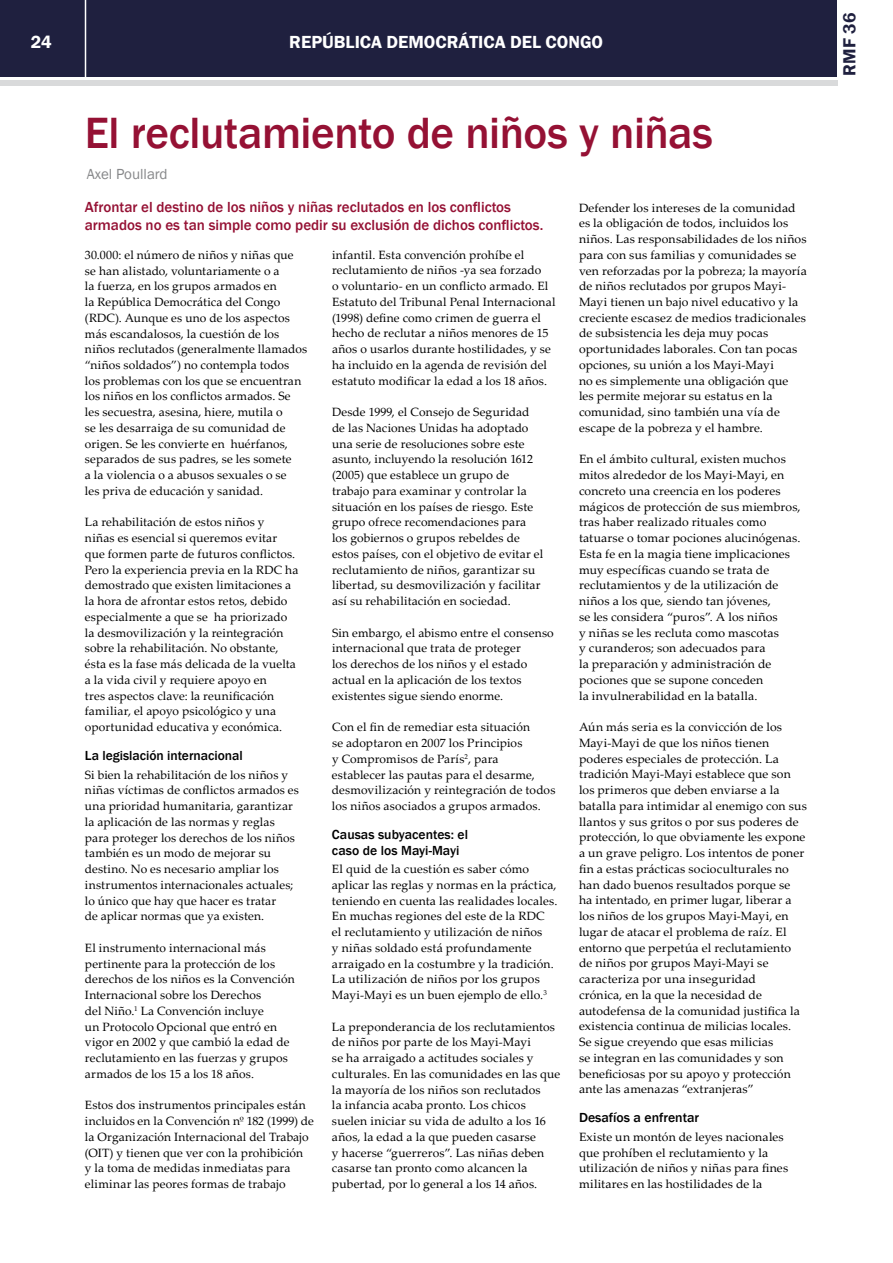
<style>
.page{position:relative;width:893px;height:1263px;background:#fff}
.page>*{position:absolute;margin:0;border:0;box-sizing:border-box;transform-origin:0 0}
.t1{font:500 45px "Franklin Gothic";letter-spacing:-.01em;color:#951134}
.t2{font:600 18px "Franklin Gothic";color:#fff}
.t3{font:600 18px "Franklin Gothic";color:#1f203f}
.t4{font:500 15px/18px "Franklin Gothic";color:#951134}
.t5{font:15px "Franklin Gothic";color:#87888a}
.t6{font:500 13.5px/16.2px "Franklin Gothic";color:#000}
.t7{font:12px/15.8px "Palatino Linotype";letter-spacing:.01em;color:#000}
</style>
<div class="page">
<div style="left:0;top:0;width:836px;height:77px;background:#1f203f"></div>
<div style="left:0;top:80px;width:837px;height:5px;background:#d9dadb"></div>
<hr style="left:85px;top:0;width:1px;height:78px;background:#fff">
<h2 class="t2" style="left:31px;top:31px;width:22px">24</h2>
<h2 class="t2" style="left:289px;top:31px;width:315px">REPÚBLICA DEMOCRÁTICA DEL CONGO</h2>
<h1 class="t1" style="left:85px;top:106px;width:630px">El reclutamiento de niños y niñas</h1>
<p class="t5" style="left:87px;top:165px;width:82px">Axel Poullard</p>
<p class="t4" style="left:85px;top:198px;width:460px">Afrontar el destino de los niños y niñas reclutados en los conflictos armados no es tan simple como pedir su exclusión de dichos conflictos.</p>
<p class="t7" style="left:85px;top:246px;width:224px">30.000: el número de niños y niñas que se han alistado, voluntariamente o a<br>la fuerza, en los grupos armados en<br>la República Democrática del Congo (RDC). Aunque es uno de los aspectos más escandalosos, la cuestión de los niños reclutados (generalmente llamados “niños soldados”) no contempla todos los problemas con los que se encuentran los niños en los conflictos armados. Se les secuestra, asesina, hiere, mutila o<br>se les desarraiga de su comunidad de origen. Se les convierte en huérfanos, separados de sus padres, se les somete<br>a la violencia o a abusos sexuales o se<br>les priva de educación y sanidad.</p>
<p class="t7" style="left:85px;top:514px;width:215px">La rehabilitación de estos niños y<br>niñas es esencial si queremos evitar que formen parte de futuros conflictos.<br>Pero la experiencia previa en la RDC ha demostrado que existen limitaciones a la hora de afrontar estos retos, debido especialmente a que se ha priorizado la desmovilización y la reintegración sobre la rehabilitación. No obstante, ésta es la fase más delicada de la vuelta a la vida civil y requiere apoyo en<br>tres aspectos clave: la reunificación familiar, el apoyo psicológico y una oportunidad educativa y económica.</p>
<p class="t6" style="left:85px;top:747px;width:159px">La legislación internacional</p>
<p class="t7" style="left:85px;top:766px;width:215px">Si bien la rehabilitación de los niños y niñas víctimas de conflictos armados es una prioridad humanitaria, garantizar la aplicación de las normas y reglas para proteger los derechos de los niños también es un modo de mejorar su destino. No es necesario ampliar los instrumentos internacionales actuales; lo único que hay que hacer es tratar<br>de aplicar normas que ya existen.</p>
<p class="t7" style="left:85px;top:939px;width:211px">El instrumento internacional más pertinente para la protección de los derechos de los niños es la Convención Internacional sobre los Derechos<br>del Niño.<sup>1</sup> La Convención incluye<br>un Protocolo Opcional que entró en vigor en 2002 y que cambió la edad de reclutamiento en las fuerzas y grupos armados de los 15 a los 18 años.</p>
<p class="t7" style="left:85px;top:1097px;width:230px">Estos dos instrumentos principales están incluidos en la Convención nº 182 (1999) de la Organización Internacional del Trabajo (OIT) y tienen que ver con la prohibición<br>y la toma de medidas inmediatas para eliminar las peores formas de trabajo</p>
<p class="t7" style="left:332px;top:246px;width:225px">infantil. Esta convención prohíbe el reclutamiento de niños -ya sea forzado<br>o voluntario- en un conflicto armado. El Estatuto del Tribunal Penal Internacional (1998) define como crimen de guerra el hecho de reclutar a niños menores de 15 años o usarlos durante hostilidades, y se ha incluido en la agenda de revisión del estatuto modificar la edad a los 18 años.</p>
<p class="t7" style="left:332px;top:404px;width:213px">Desde 1999, el Consejo de Seguridad de las Naciones Unidas ha adoptado una serie de resoluciones sobre este asunto, incluyendo la resolución 1612 (2005) que establece un grupo de trabajo para examinar y controlar la situación en los países de riesgo. Este grupo ofrece recomendaciones para los gobiernos o grupos rebeldes de estos países, con el objetivo de evitar el reclutamiento de niños, garantizar su libertad, su desmovilización y facilitar así su rehabilitación en sociedad.</p>
<p class="t7" style="left:332px;top:624px;width:223px">Sin embargo, el abismo entre el consenso internacional que trata de proteger<br>los derechos de los niños y el estado actual en la aplicación de los textos existentes sigue siendo enorme.</p>
<p class="t7" style="left:332px;top:719px;width:225px">Con el fin de remediar esta situación<br>se adoptaron en 2007 los Principios<br>y Compromisos de París<sup>2</sup>, para<br>establecer las pautas para el desarme, desmovilización y reintegración de todos los niños asociados a grupos armados.</p>
<p class="t6" style="left:332px;top:826px;width:138px">Causas subyacentes: el caso de los Mayi-Mayi</p>
<p class="t7" style="left:332px;top:861px;width:227px">El quid de la cuestión es saber cómo aplicar las reglas y normas en la práctica, teniendo en cuenta las realidades locales.<br>En muchas regiones del este de la RDC<br>el reclutamiento y utilización de niños<br>y niñas soldado está profundamente arraigado en la costumbre y la tradición.<br>La utilización de niños por los grupos Mayi-Mayi es un buen ejemplo de ello.<sup>3</sup></p>
<p class="t7" style="left:332px;top:1018px;width:230px">La preponderancia de los reclutamientos de niños por parte de los Mayi-Mayi<br>se ha arraigado a actitudes sociales y culturales. En las comunidades en las que la mayoría de los niños son reclutados<br>la infancia acaba pronto. Los chicos suelen iniciar su vida de adulto a los 16 años, la edad a la que pueden casarse<br>y hacerse “guerreros”. Las niñas deben casarse tan pronto como alcancen la pubertad, por lo general a los 14 años.</p>
<p class="t7" style="left:579px;top:199px;width:229px">Defender los intereses de la comunidad es la obligación de todos, incluidos los niños. Las responsabilidades de los niños para con sus familias y comunidades se ven reforzadas por la pobreza; la mayoría de niños reclutados por grupos Mayi-Mayi tienen un bajo nivel educativo y la creciente escasez de medios tradicionales de subsistencia les deja muy pocas oportunidades laborales. Con tan pocas opciones, su unión a los Mayi-Mayi<br>no es simplemente una obligación que<br>les permite mejorar su estatus en la comunidad, sino también una vía de escape de la pobreza y el hambre.</p>
<p class="t7" style="left:579px;top:451px;width:223px">En el ámbito cultural, existen muchos mitos alrededor de los Mayi-Mayi, en concreto una creencia en los poderes mágicos de protección de sus miembros, tras haber realizado rituales como tatuarse o tomar pociones alucinógenas.<br>Esta fe en la magia tiene implicaciones muy específicas cuando se trata de reclutamientos y de la utilización de niños a los que, siendo tan jóvenes,<br>se les considera “puros”. A los niños<br>y niñas se les recluta como mascotas<br>y curanderos; son adecuados para<br>la preparación y administración de pociones que se supone conceden<br>la invulnerabilidad en la batalla.</p>
<p class="t7" style="left:579px;top:719px;width:229px">Aún más seria es la convicción de los Mayi-Mayi de que los niños tienen poderes especiales de protección. La tradición Mayi-Mayi establece que son los primeros que deben enviarse a la batalla para intimidar al enemigo con sus llantos y sus gritos o por sus poderes de protección, lo que obviamente les expone a un grave peligro. Los intentos de poner fin a estas prácticas socioculturales no han dado buenos resultados porque se<br>ha intentado, en primer lugar, liberar a los niños de los grupos Mayi-Mayi, en lugar de atacar el problema de raíz. El entorno que perpetúa el reclutamiento de niños por grupos Mayi-Mayi se caracteriza por una inseguridad<br>crónica, en la que la necesidad de autodefensa de la comunidad justifica la existencia continua de milicias locales.<br>Se sigue creyendo que esas milicias<br>se integran en las comunidades y son beneficiosas por su apoyo y protección ante las amenazas “extranjeras”</p>
<p class="t6" style="left:579px;top:1110px;width:122px">Desafíos a enfrentar</p>
<p class="t7" style="left:579px;top:1128px;width:211px">Existe un montón de leyes nacionales que prohíben el reclutamiento y la utilización de niños y niñas para fines militares en las hostilidades de la</p>
<h2 class="t3" style="left:838px;top:76px;width:64px;rotate:-90deg">RMF 36</h2>
</div>
